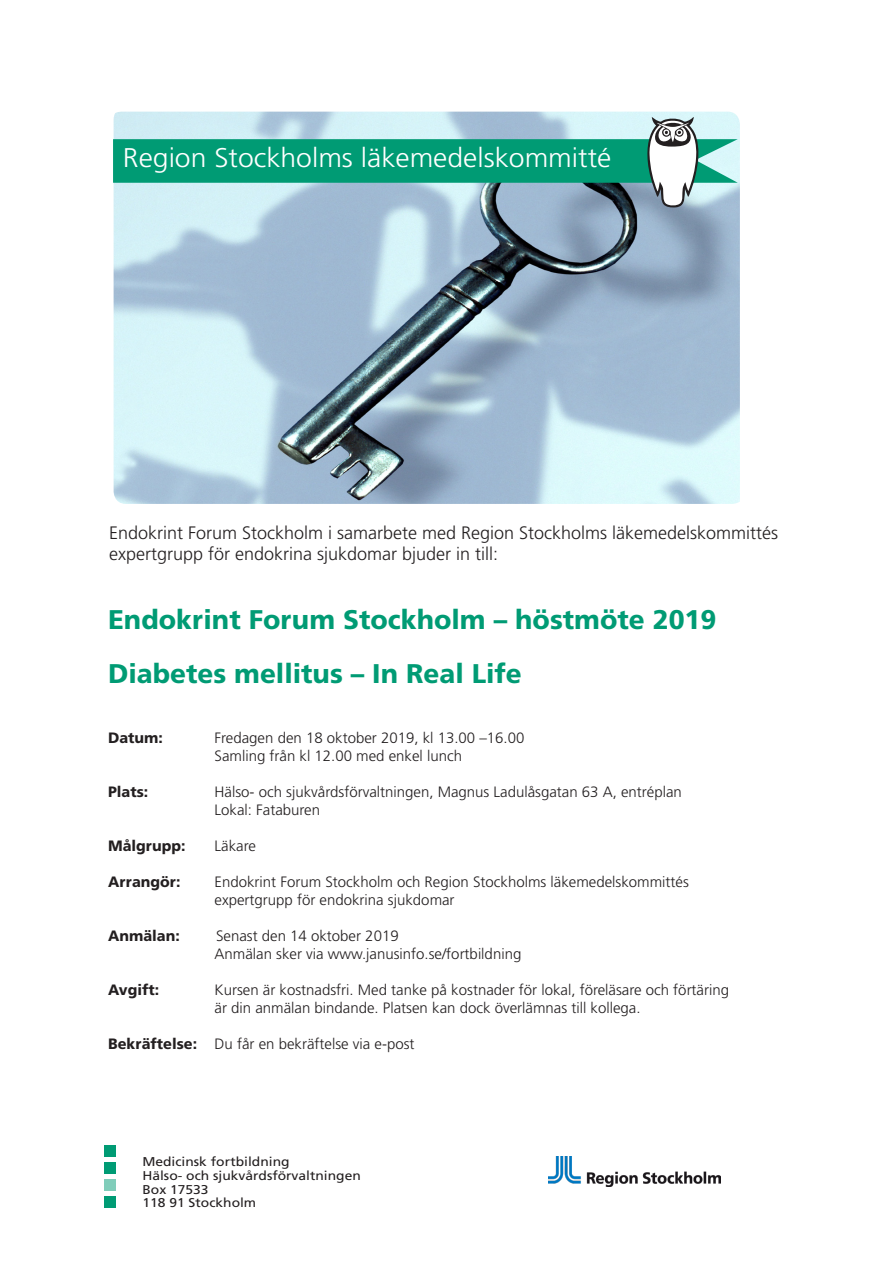
<style>
.page{position:relative;width:893px;height:1263px;background:#fff}
.page>*{position:absolute;margin:0;border:0;box-sizing:border-box;transform-origin:0 0}
.Rubrik_s1{font:27px/54px "Frutiger SLL Heavy";color:#009b74}
.Titel__överkant{font:27px "Frutiger SLL Light";color:#fff;scale:1.05 1}
.t1{font:18px/21px "Frutiger SLL Light";color:#231f20}
.t2{font:15px/18px "Frutiger SLL Light";color:#231f20}
.t3{font:15px "Frutiger SLL Heavy";color:#231f20}
.t4{font:12.75px "Frutiger SLL Regular";color:#231f20;scale:1.09 1}
.s1{font-family:"Frutiger SLL Heavy"}
</style>
<div class="page">
<img style="left:114px;top:112px;width:626px;height:392px">
<svg style="left:113px;top:117px;width:625px;height:90px;background:#69baaf"></svg>
<div style="left:104px;top:1145px;width:11px;height:11px;background:#009b74"></div>
<div style="left:104px;top:1162px;width:11px;height:12px;background:#009b74"></div>
<div style="left:104px;top:1196px;width:11px;height:11px;background:#009b74"></div>
<div style="left:104px;top:1179px;width:11px;height:11px;background:#80cdba"></div>
<img style="left:549px;top:1156px;width:171px;height:30px">
<p class="Titel__överkant" style="left:123px;top:142px;width:467px">Region Stockholms läkemedelskommitté</p>
<p class="t1" style="left:109px;top:522px;width:671px">Endokrint Forum Stockholm i samarbete med Region Stockholms läkemedelskommittés expertgrupp för endokrina sjukdomar bjuder in till:</p>
<p class="Rubrik_s1" style="left:108px;top:593px;width:610px">Endokrint Forum Stockholm – höstmöte 2019<br>Diabetes mellitus – In Real Life</p>
<p class="t3" style="left:108px;top:728px;width:56px">Datum:</p>
<p class="t2" style="left:215px;top:729px;width:311px">Fredagen den 18 oktober 2019, kl 13.00 –16.00<br>Samling från kl 12.00 med enkel lunch</p>
<p class="t3" style="left:108px;top:782px;width:42px">Plats:</p>
<p class="t2" style="left:215px;top:783px;width:469px">Hälso- och sjukvårdsförvaltningen, Magnus Ladulåsgatan 63 A, entréplan<br>Lokal: Fataburen</p>
<p class="t3" style="left:108px;top:836px;width:79px">Målgrupp:</p>
<p class="t2" style="left:215px;top:837px;width:43px">Läkare</p>
<p class="t3" style="left:108px;top:872px;width:74px">Arrangör:</p>
<p class="t2" style="left:215px;top:873px;width:476px">Endokrint Forum Stockholm och Region Stockholms läkemedelskommittés expertgrupp för endokrina sjukdomar</p>
<p class="t3" style="left:108px;top:926px;width:73px">Anmälan:</p>
<p class="t2" style="left:215px;top:927px;width:308px">Senast den 14 oktober 2019<br>Anmälan sker via www.janusinfo.se/fortbildning</p>
<p class="t3" style="left:108px;top:980px;width:53px">Avgift:</p>
<p class="t2" style="left:215px;top:981px;width:516px">Kursen är kostnadsfri. Med tanke på kostnader för lokal, föreläsare och förtäring är din anmälan bindande. Platsen kan dock överlämnas till kollega.</p>
<p class="t2" style="left:108px;top:1035px;width:308px"><span class="s1">Bekräftelse:</span> Du får en bekräftelse via e-post</p>
<p class="t4" style="left:142px;top:1154px;width:137px">Medicinsk fortbildning</p>
<p class="t4" style="left:142px;top:1168px;width:202px">Hälso- och sjukvårdsförvaltningen</p>
<p class="t4" style="left:142px;top:1182px;width:62px">Box 17533</p>
<p class="t4" style="left:142px;top:1195px;width:106px">118 91 Stockholm</p>
</div>
